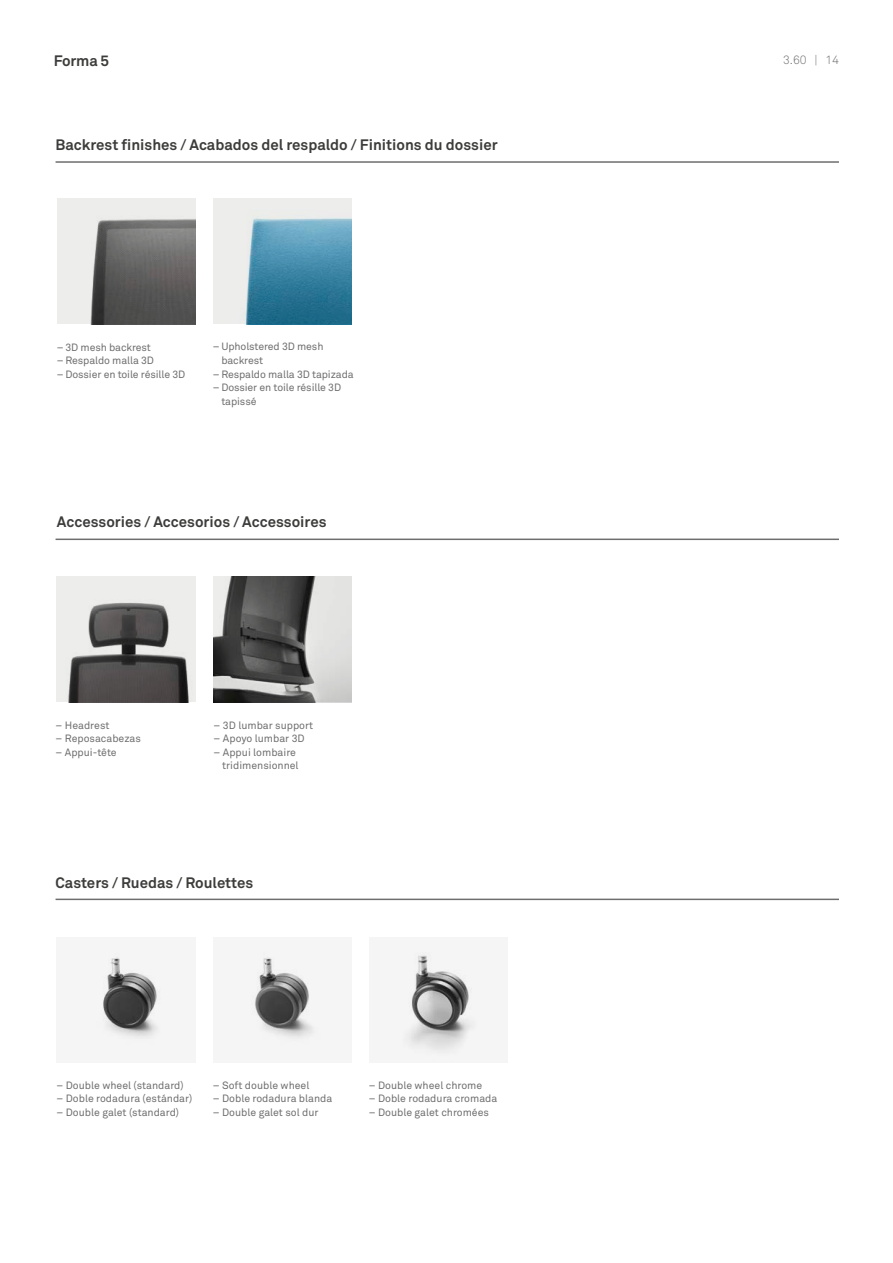
<style>
.page{position:relative;width:893px;height:1263px;background:#fff}
.page>*{position:absolute;margin:0;border:0;box-sizing:border-box;transform-origin:0 0}
.t1{font:700 15px "Akkurat";color:#3c3c3a}
.t2{font:300 12px "Akkurat";color:#6e6e6e}
.t3{font:10.5px/13.5px "Akkurat";color:#6e6e6e}
</style>
<div class="page">
<hr style="left:56px;top:161px;width:783px;height:2px;background:#6e6e6e">
<hr style="left:56px;top:898px;width:783px;height:2px;background:#6e6e6e">
<hr style="left:56px;top:539px;width:783px;height:1px;background:#6e6e6e">
<img style="left:402px;top:952px;width:76px;height:105px">
<div style="left:56px;top:937px;width:140px;height:125px;background:#f5f5f5"></div>
<img style="left:103px;top:958px;width:54px;height:78px">
<div style="left:213px;top:937px;width:139px;height:125px;background:#f5f5f5"></div>
<img style="left:255px;top:958px;width:57px;height:79px">
<img style="left:56px;top:577px;width:140px;height:125px">
<img style="left:214px;top:577px;width:138px;height:125px">
<img style="left:57px;top:199px;width:139px;height:125px">
<img style="left:213px;top:199px;width:139px;height:125px">
<h1 class="t1" style="left:54px;top:51px;width:57px">Forma 5</h1>
<h1 class="t1" style="left:56px;top:135px;width:444px">Backrest finishes / Acabados del respaldo / Finitions du dossier</h1>
<p class="t3" style="left:57px;top:340px;width:95px">– 3D mesh backrest</p>
<p class="t3" style="left:57px;top:353px;width:99px">– Respaldo malla 3D</p>
<p class="t3" style="left:57px;top:367px;width:130px">– Dossier en toile résille 3D</p>
<p class="t3" style="left:221px;top:340px;width:104px;text-indent:-9px">– Upholstered 3D mesh backrest</p>
<p class="t3" style="left:213px;top:367px;width:142px">– Respaldo malla 3D tapizada</p>
<p class="t3" style="left:221px;top:380px;width:121px;text-indent:-9px">– Dossier en toile résille 3D tapissé</p>
<h1 class="t1" style="left:57px;top:513px;width:271px">Accessories / Accesorios / Accessoires</h1>
<p class="t3" style="left:56px;top:718px;width:55px">– Headrest</p>
<p class="t3" style="left:56px;top:731px;width:87px">– Reposacabezas</p>
<p class="t3" style="left:56px;top:745px;width:63px">– Appui-tête</p>
<p class="t3" style="left:214px;top:718px;width:101px">– 3D lumbar support</p>
<p class="t3" style="left:214px;top:731px;width:93px">– Apoyo lumbar 3D</p>
<p class="t3" style="left:214px;top:745px;width:87px;text-align:right">– Appui lombaire tridimensionnel</p>
<h1 class="t1" style="left:56px;top:873px;width:199px">Casters / Ruedas / Roulettes</h1>
<p class="t3" style="left:57px;top:1078px;width:129px">– Double wheel (standard)</p>
<p class="t3" style="left:57px;top:1091px;width:137px">– Doble rodadura (estándar)</p>
<p class="t3" style="left:57px;top:1105px;width:124px">– Double galet (standard)</p>
<p class="t3" style="left:213px;top:1078px;width:98px">– Soft double wheel</p>
<p class="t3" style="left:213px;top:1091px;width:121px">– Doble rodadura blanda</p>
<p class="t3" style="left:213px;top:1105px;width:107px">– Double galet sol dur</p>
<p class="t3" style="left:369px;top:1078px;width:115px">– Double wheel chrome</p>
<p class="t3" style="left:369px;top:1091px;width:130px">– Doble rodadura cromada</p>
<p class="t3" style="left:369px;top:1105px;width:122px">– Double galet chromées</p>
<p class="t2" style="left:783px;top:52px;width:57px">3.60 | 14</p>
</div>
